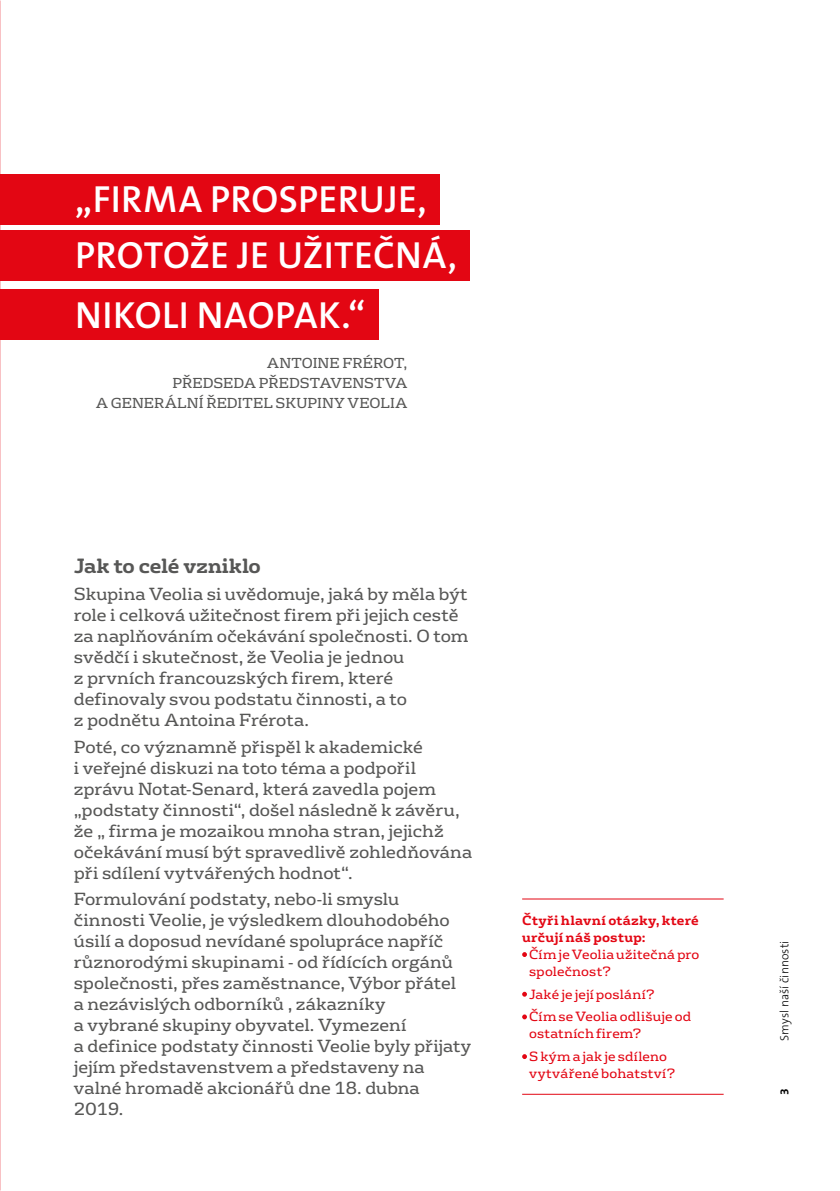
<style>
.page{position:relative;width:840px;height:1191px;background:#fff}
.page>*{position:absolute;margin:0;border:0;box-sizing:border-box;transform-origin:0 0}
.t1{font:38px "The Sans Veolia W6 Se Bld";letter-spacing:.01em;color:#fff}
.t2{font:700 20px "FS Rufus";letter-spacing:-.02em;color:#575756}
.t3{font:17px/21px "FS Rufus";color:#575756}
.t4{font:14px/20px "FS Rufus";letter-spacing:.005em;color:#575756;text-align:right}
.t5{font:13px/22.6px "FS Rufus";letter-spacing:.015em;color:#e30613}
.t6{font:700 13px/17px "FS Rufus";letter-spacing:.02em;color:#e30613}
.t7{font:12px "The Sans Veolia W3 Lig";color:#000}
.t8{font:12px "The Sans Veolia W7 Bld";color:#000}
</style>
<div class="page">
<svg style="left:522px;top:952px;width:4px;height:5px"></svg>
<svg style="left:522px;top:991px;width:4px;height:5px"></svg>
<svg style="left:522px;top:1014px;width:4px;height:5px"></svg>
<svg style="left:522px;top:1054px;width:4px;height:5px"></svg>
<hr style="left:522px;top:1094px;width:201px;height:1px;background:#e30613">
<hr style="left:522px;top:898px;width:201px;height:1px;background:#e30613">
<div style="left:0;top:289px;width:378px;height:51px;background:#e30613"></div>
<div style="left:0;top:230px;width:469px;height:51px;background:#e30613"></div>
<div style="left:0;top:174px;width:439px;height:50px;background:#e30613"></div>
<h1 class="t1" style="left:75px;top:174px;width:353px">„FIRMA PROSPERUJE,</h1>
<h1 class="t1" style="left:75px;top:231px;width:383px">PROTOŽE JE UŽITEČNÁ,</h1>
<h1 class="t1" style="left:75px;top:290px;width:292px">NIKOLI NAOPAK.“</h1>
<p class="t4" style="left:96px;top:352px;width:313px">ANTOINE FRÉROT,<br>PŘEDSEDA PŘEDSTAVENSTVA<br>A GENERÁLNÍ ŘEDITEL SKUPINY VEOLIA</p>
<p class="t2" style="left:74px;top:549px;width:188px">Jak to celé vzniklo</p>
<p class="t3" style="left:74px;top:582px;width:396px">Skupina Veolia si uvědomuje, jaká by měla být role i celková užitečnost firem při jejich cestě za naplňováním očekávání společnosti. O tom svědčí i skutečnost, že Veolia je jednou<br>z prvních francouzských firem, které definovaly svou podstatu činnosti, a to<br>z podnětu Antoina Frérota.</p>
<p class="t3" style="left:74px;top:735px;width:399px">Poté, co významně přispěl k akademické<br>i veřejné diskuzi na toto téma a podpořil zprávu Notat-Senard, která zavedla pojem „podstaty činnosti“, došel následně k závěru, že „ firma je mozaikou mnoha stran, jejichž očekávání musí být spravedlivě zohledňována při sdílení vytvářených hodnot“.</p>
<p class="t3" style="left:74px;top:888px;width:398px">Formulování podstaty, nebo-li smyslu činnosti Veolie, je výsledkem dlouhodobého úsilí a doposud nevídané spolupráce napříč různorodými skupinami - od řídících orgánů společnosti, přes zaměstnance, Výbor přátel<br>a nezávislých odborníků , zákazníky<br>a vybrané skupiny obyvatel. Vymezení<br>a definice podstaty činnosti Veolie byly přijaty jejím představenstvem a představeny na valné hromadě akcionářů dne 18. dubna 2019.</p>
<p class="t6" style="left:522px;top:910px;width:178px">Čtyři hlavní otázky, které určují náš postup:</p>
<p class="t5" style="left:528px;top:945px;width:172px;line-height:17px">Čím je Veolia užitečná pro společnost?</p>
<p class="t5" style="left:528px;top:982px;width:164px">Jaké je její poslání?<br>Čím se Veolia odlišuje od</p>
<p class="t5" style="left:528px;top:1021px;width:139px">ostatních firem?<br>S kým a jak je sdíleno</p>
<p class="t5" style="left:528px;top:1061px;width:147px">vytvářené bohatství?</p>
<p class="t7" style="left:776px;top:1041px;width:102px;rotate:-90deg">Smysl naší činnosti</p>
<p class="t8" style="left:776px;top:1094px;width:8px;rotate:-90deg">3</p>
</div>
